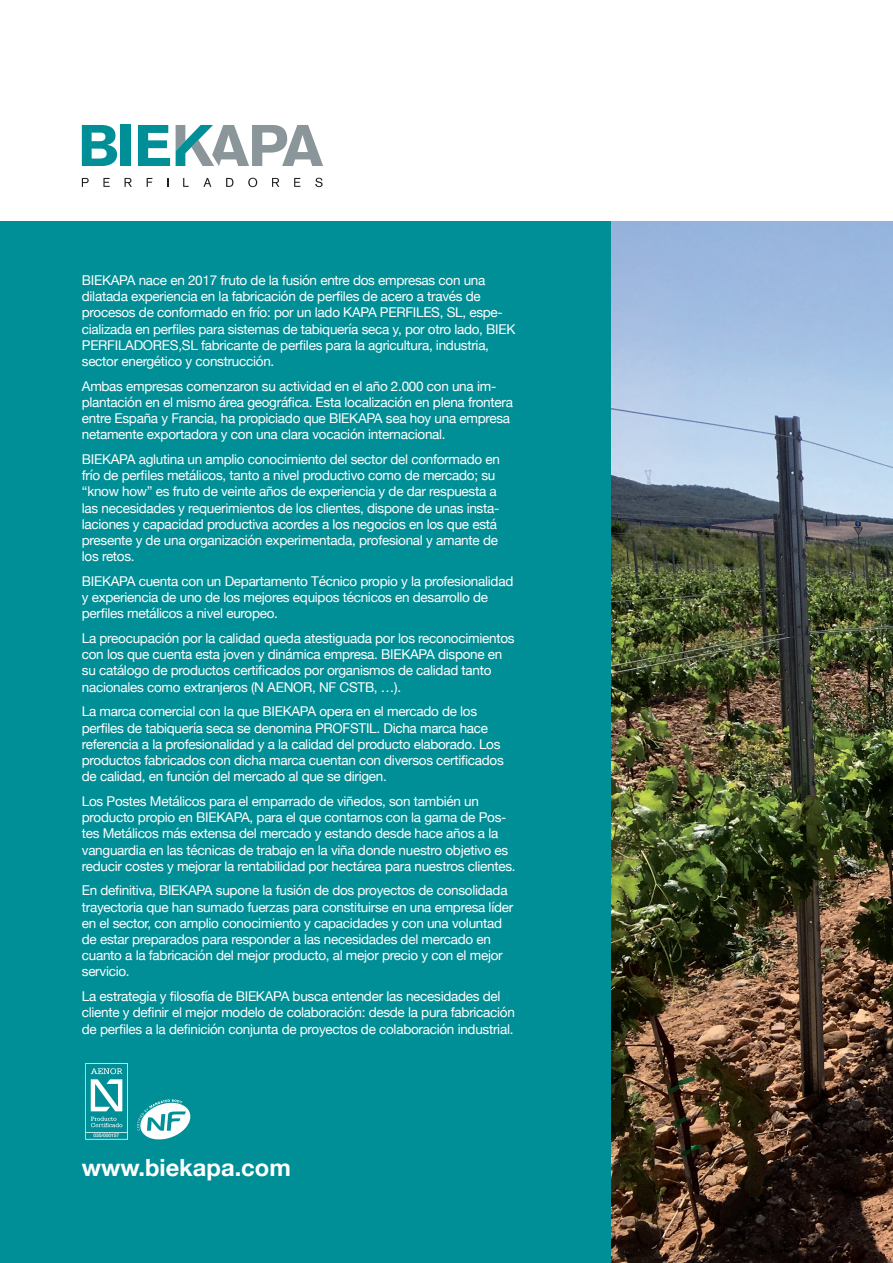
<style>
.page{position:relative;width:893px;height:1263px;background:#fff}
.page>*{position:absolute;margin:0;border:0;box-sizing:border-box;transform-origin:0 0}
.t1{font:700 23.7px "Helvetica Neue";color:#fff}
.t2{font:13.5px/16.2px "Helvetica Neue";letter-spacing:-.02em;color:#fff}
.t3{font:500 4.8px "Helvetica Neue";color:#fff}
</style>
<div class="page">
<svg style="left:82px;top:125px;width:35px;height:41px"></svg>
<div style="left:121px;top:125px;width:10px;height:41px;background:#008f97"></div>
<svg style="left:138px;top:125px;width:32px;height:41px"></svg>
<svg style="left:176px;top:125px;width:147px;height:41px"></svg>
<svg style="left:82px;top:178px;width:7px;height:9px"></svg>
<svg style="left:103px;top:178px;width:7px;height:9px"></svg>
<svg style="left:125px;top:178px;width:7px;height:9px"></svg>
<svg style="left:147px;top:178px;width:5px;height:9px"></svg>
<svg style="left:183px;top:178px;width:6px;height:9px"></svg>
<svg style="left:203px;top:178px;width:8px;height:9px"></svg>
<svg style="left:226px;top:178px;width:7px;height:9px"></svg>
<svg style="left:248px;top:178px;width:9px;height:9px"></svg>
<svg style="left:272px;top:178px;width:7px;height:9px"></svg>
<svg style="left:294px;top:178px;width:6px;height:9px"></svg>
<svg style="left:315px;top:178px;width:8px;height:9px"></svg>
<div style="left:0;top:221px;width:893px;height:1042px;background:#008f97"></div>
<img style="left:85px;top:1064px;width:43px;height:75px">
<img style="left:137px;top:1099px;width:54px;height:41px">
<img style="left:611px;top:221px;width:282px;height:1042px">
<p class="t2" style="left:82px;top:273px;width:435px">BIEKAPA nace en 2017 fruto de la fusión entre dos empresas con una dilatada experiencia en la fabricación de perfiles de acero a través de procesos de conformado en frío: por un lado KAPA PERFILES, SL, espe&shy;cializada en perfiles para sistemas de tabiquería seca y, por otro lado, BIEK PERFILADORES,SL fabricante de perfiles para la agricultura, industria, sector energético y construcción.</p>
<p class="t2" style="left:82px;top:379px;width:433px">Ambas empresas comenzaron su actividad en el año 2.000 con una im&shy;plantación en el mismo área geográfica. Esta localización en plena frontera entre España y Francia, ha propiciado que BIEKAPA sea hoy una empresa netamente exportadora y con una clara vocación internacional.</p>
<p class="t2" style="left:82px;top:452px;width:420px">BIEKAPA aglutina un amplio conocimiento del sector del conformado en frío de perfiles metálicos, tanto a nivel productivo como de mercado; su “know how” es fruto de veinte años de experiencia y de dar respuesta a las necesidades y requerimientos de los clientes, dispone de unas insta&shy;laciones y capacidad productiva acordes a los negocios en los que está presente y de una organización experimentada, profesional y amante de los retos.</p>
<p class="t2" style="left:82px;top:574px;width:433px">BIEKAPA cuenta con un Departamento Técnico propio y la profesionalidad y experiencia de uno de los mejores equipos técnicos en desarrollo de perfiles metálicos a nivel europeo.</p>
<p class="t2" style="left:82px;top:631px;width:434px">La preocupación por la calidad queda atestiguada por los reconocimientos con los que cuenta esta joven y dinámica empresa. BIEKAPA dispone en su catálogo de productos certificados por organismos de calidad tanto nacionales como extranjeros (N AENOR, NF CSTB, …).</p>
<p class="t2" style="left:82px;top:704px;width:423px">La marca comercial con la que BIEKAPA opera en el mercado de los perfiles de tabiquería seca se denomina PROFSTIL. Dicha marca hace referencia a la profesionalidad y a la calidad del producto elaborado. Los productos fabricados con dicha marca cuentan con diversos certificados de calidad, en función del mercado al que se dirigen.</p>
<p class="t2" style="left:82px;top:794px;width:435px">Los Postes Metálicos para el emparrado de viñedos, son también un producto propio en BIEKAPA, para el que contamos con la gama de Pos&shy;tes Metálicos más extensa del mercado y estando desde hace años a la vanguardia en las técnicas de trabajo en la viña donde nuestro objetivo es reducir costes y mejorar la rentabilidad por hectárea para nuestros clientes.</p>
<p class="t2" style="left:82px;top:883px;width:433px">En definitiva, BIEKAPA supone la fusión de dos proyectos de consolidada trayectoria que han sumado fuerzas para constituirse en una empresa líder en el sector, con amplio conocimiento y capacidades y con una voluntad de estar preparados para responder a las necesidades del mercado en cuanto a la fabricación del mejor producto, al mejor precio y con el mejor servicio.</p>
<p class="t2" style="left:82px;top:989px;width:435px">La estrategia y filosofía de BIEKAPA busca entender las necesidades del cliente y definir el mejor modelo de colaboración: desde la pura fabricación de perfiles a la definición conjunta de proyectos de colaboración industrial.</p>
<p class="t3" style="left:93px;top:1131px;width:27px">035/000157</p>
<h1 class="t1" style="left:82px;top:1149px;width:210px">www.biekapa.com</h1>
</div>
